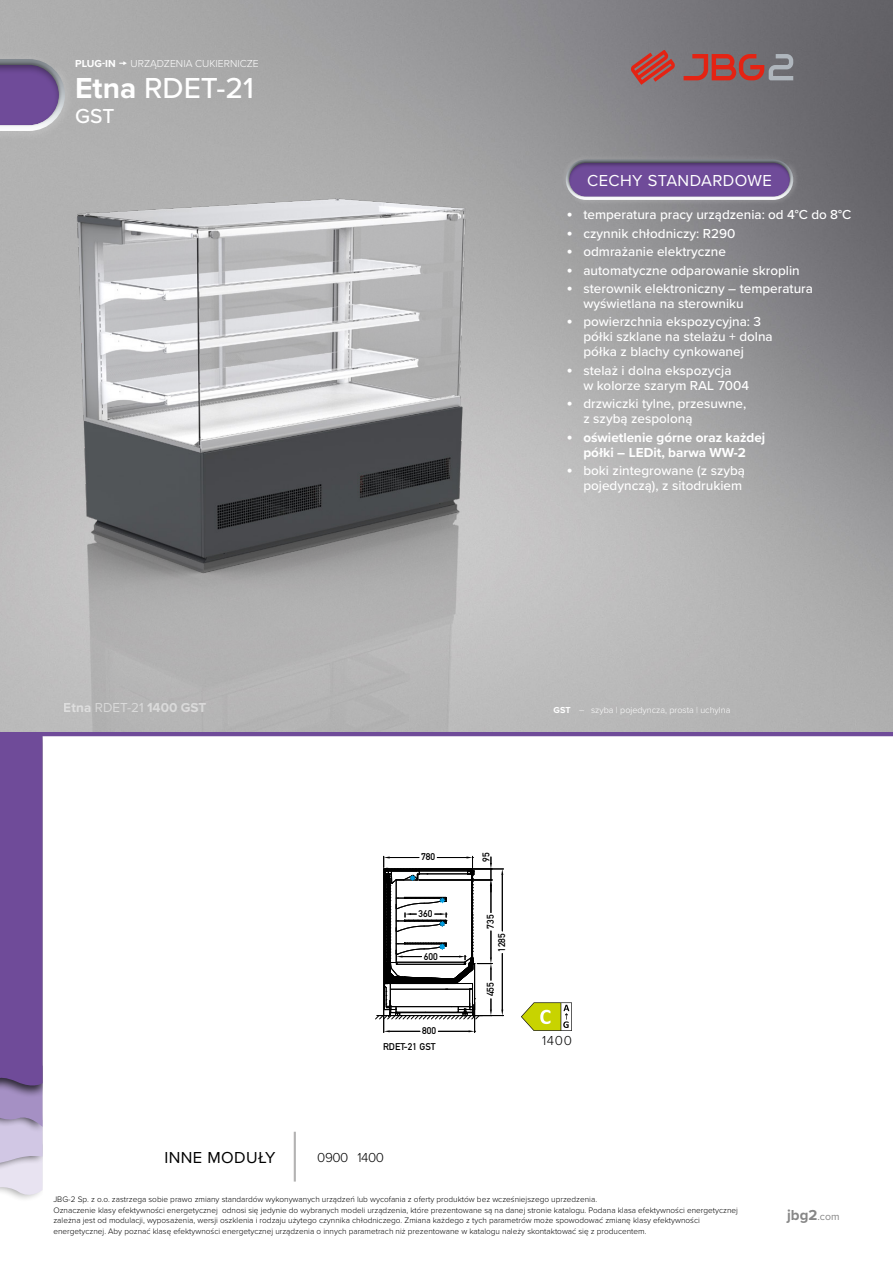
<style>
.page{position:relative;width:893px;height:1263px;background:#fff}
.page>*{position:absolute;margin:0;border:0;box-sizing:border-box;transform-origin:0 0}
.t1{font:500 30px "Proxima Nova";color:#fff}
.t2{font:500 21px "Proxima Nova";color:#fff}
.t3{font:16.5px "Proxima Nova";letter-spacing:.025em;color:#fff}
.t4{font:16.5px "Proxima Nova";letter-spacing:.025em;color:#000}
.t5{font:700 15px "Proxima Nova";color:#878787}
.t6{font:500 13.5px/15px "Proxima Nova";color:#fff}
.t7{font:700 13.5px/15px "Proxima Nova";color:#fff;text-align:center}
.t8{font:300 13.5px "Proxima Nova";letter-spacing:-.03em;color:#000}
.t9{font:300 10.5px "Proxima Nova";color:#fff}
.t10{font:700 10.5px "Proxima Nova";color:#fff}
.t11{font:9.6px/16px "DIN Mittelschrift Std";color:#000;text-align:right}
.t12{font:300 9px "Proxima Nova";color:#fff}
.t13{font:300 8.25px/10.5px "Proxima Nova";color:#000}
.s1{font-weight:700}
.s2{font-size:18px}
.s3{font-weight:500;font-size:18px}
.s4{font-weight:400}
.s5{font-weight:400;font-size:10.5px}
</style>
<div class="page">
<img style="left:0;top:0;width:893px;height:732px">
<hr style="left:294px;top:1132px;width:2px;height:49px;background:#b3b2b2">
<div style="left:560px;top:153px;width:227px;height:44px;background:#fff;opacity:.25"></div>
<div style="left:569px;top:159px;width:231px;height:47px;background:#fff;opacity:.2"></div>
<svg style="left:566px;top:159px;width:227px;height:41px"></svg>
<div style="left:568px;top:160px;width:223px;height:37px;background:#000;opacity:.36"></div>
<div style="left:569px;top:162px;width:223px;height:36px;background:#000;opacity:.35"></div>
<svg style="left:0;top:736px;width:43px;height:463px;background:#8467a8"></svg>
<div style="left:0;top:49px;width:55px;height:77px;background:#b0b0b0"></div>
<div style="left:0;top:59px;width:76px;height:81px;background:#b0b0b0"></div>
<svg style="left:0;top:59px;width:65px;height:72px"></svg>
<div style="left:0;top:64px;width:60px;height:63px;background:#000;opacity:.35"></div>
<hr style="left:0;top:732px;width:893px;height:4px;background:#6f4b99">
<hr style="left:473px;top:869px;width:30px;height:1px;background:#000">
<hr style="left:473px;top:1015px;width:30px;height:1px;background:#000">
<hr style="left:502px;top:875px;width:1px;height:56px;background:#000">
<hr style="left:502px;top:953px;width:1px;height:56px;background:#000">
<svg style="left:375px;top:856px;width:117px;height:163px"></svg>
<hr style="left:383px;top:875px;width:1px;height:157px;background:#000">
<hr style="left:474px;top:1002px;width:1px;height:30px;background:#000">
<hr style="left:390px;top:1031px;width:30px;height:1px;background:#000">
<hr style="left:438px;top:1031px;width:31px;height:1px;background:#000">
<img style="left:0;top:131px;width:564px;height:601px">
<svg style="left:631px;top:50px;width:44px;height:34px"></svg>
<svg style="left:684px;top:54px;width:109px;height:26px;background:#9e5f5d"></svg>
<svg style="left:521px;top:1002px;width:51px;height:29px"></svg>
<svg style="left:119px;top:62px;width:8px;height:4px"></svg>
<p class="t10" style="left:75px;top:56px;width:42px">PLUG-IN</p>
<p class="t9" style="left:131px;top:56px;width:130px">URZĄDZENIA CUKIERNICZE</p>
<h1 class="t1" style="left:75px;top:66px;width:180px"><span class="s1">Etna</span> RDET-21</h1>
<h2 class="t2" style="left:75px;top:101px;width:41px">GST</h2>
<h3 class="t3" style="left:587px;top:168px;width:186px">CECHY STANDARDOWE</h3>
<h3 class="t6" style="left:566px;top:207px;width:286px"><span class="s2">•</span> temperatura pracy urządzenia: od 4°C do 8°C</h3>
<h3 class="t6" style="left:566px;top:225px;width:171px"><span class="s2">•</span> czynnik chłodniczy: R290</h3>
<h3 class="t6" style="left:566px;top:244px;width:161px"><span class="s2">•</span> odmrażanie elektryczne</h3>
<h3 class="t6" style="left:566px;top:262px;width:235px"><span class="s2">•</span> automatyczne odparowanie skroplin</h3>
<h3 class="t6" style="left:583px;top:281px;width:231px;text-indent:-17px"><span class="s2">•</span> sterownik elektroniczny – temperatura wyświetlana na sterowniku</h3>
<h3 class="t6" style="left:583px;top:314px;width:191px;text-indent:-17px"><span class="s2">•</span> powierzchnia ekspozycyjna: 3 półki szklane na stelażu + dolna półka z blachy cynkowanej</h3>
<h3 class="t6" style="left:583px;top:362px;width:167px;text-indent:-17px"><span class="s2">•</span> stelaż i dolna ekspozycja<br>w kolorze szarym RAL 7004</h3>
<h3 class="t6" style="left:583px;top:396px;width:164px;text-indent:-17px"><span class="s2">•</span> drzwiczki tylne, przesuwne, z szybą zespoloną</h3>
<h3 class="t7" style="left:566px;top:429px;width:200px"><span class="s3">•</span> oświetlenie górne oraz każdej półki – LEDit, barwa WW-2</h3>
<h3 class="t6" style="left:566px;top:463px;width:180px;text-align:right"><span class="s2">•</span> boki zintegrowane (z szybą pojedynczą), z sitodrukiem</h3>
<h3 class="t7" style="left:64px;top:700px;width:144px">Etna <span class="s4">RDET-21</span> 1400 GST</h3>
<p class="t12" style="left:554px;top:703px;width:178px"><span class="s1">GST</span> – szyba | pojedyncza, prosta | uchylna</p>
<p class="t11" style="left:421px;top:849px;width:15px">780</p>
<p class="t11" style="left:478px;top:862px;width:11px;rotate:-90deg">95</p>
<h3 class="t4" style="left:164px;top:1145px;width:113px">INNE MODUŁY</h3>
<p class="t11" style="left:419px;top:906px;width:15px">360</p>
<p class="t11" style="left:424px;top:948px;width:15px">600</p>
<p class="t11" style="left:383px;top:1023px;width:55px">800<br>RDET-21 GST</p>
<h3 class="t8" style="left:317px;top:1147px;width:68px">0900 1400</h3>
<p class="t11" style="left:483px;top:929px;width:15px;rotate:-90deg">735</p>
<p class="t11" style="left:494px;top:952px;width:20px;rotate:-90deg">1285</p>
<p class="t11" style="left:483px;top:996px;width:15px;rotate:-90deg">455</p>
<h3 class="t8" style="left:542px;top:1030px;width:31px">1400</h3>
<p class="t13" style="left:53px;top:1193px;width:686px">JBG-2 Sp. z o.o. zastrzega sobie prawo zmiany standardów wykonywanych urządzeń lub wycofania z oferty produktów bez wcześniejszego uprzedzenia.<br>Oznaczenie klasy efektywności energetycznej odnosi się jedynie do wybranych modeli urządzenia, które prezentowane są na danej stronie katalogu. Podana klasa efektywności energetycznej zależna jest od modulacji, wyposażenia, wersji oszklenia i rodzaju użytego czynnika chłodniczego. Zmiana każdego z tych parametrów może spowodować zmianę klasy efektywności energetycznej. Aby poznać klasę efektywności energetycznej urządzenia o innych parametrach niż prezentowane w katalogu należy skontaktować się z producentem.</p>
<h3 class="t5" style="left:787px;top:1203px;width:54px">jbg2<span class="s5">.com</span></h3>
</div>
